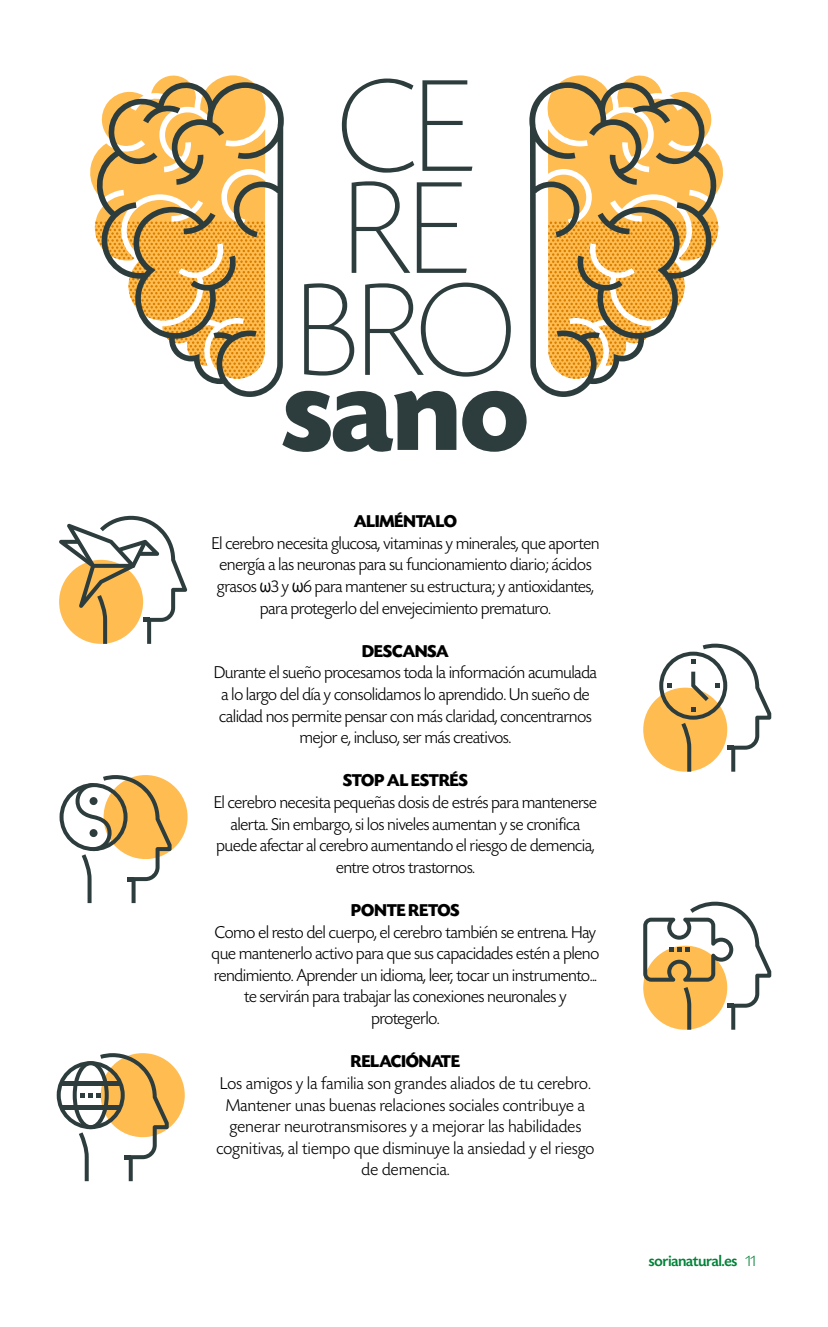
<style>
.page{position:relative;width:828px;height:1327px;background:#fff}
.page>*{position:absolute;margin:0;border:0;box-sizing:border-box;transform-origin:0 0}
.t1{font:200 138px/102px "Today SHOP";color:#2d3d3d;text-align:center}
.t2{font:700 122.8px "Today SHOP";color:#2d3d3d}
.t3{font:300 18px/21.6px "Today SHOP";color:#000;text-align:center}
.t4{font:300 18px/21.6px "Today SHOP";letter-spacing:.02em;color:#000;text-align:center}
.t5{font:700 18px "Today SHOP";color:#000}
.t6{font:500 16px "Today SHOP";color:#008237}
.s1{font-family:"Arial Narrow";font-weight:400}
.s2{font-weight:300}
</style>
<div class="page">
<svg style="left:59px;top:516px;width:128px;height:128px"></svg>
<div style="left:643px;top:687px;width:84px;height:84px;background:#ffbc51;border-radius:50%"></div>
<svg style="left:659px;top:643px;width:112px;height:128px"></svg>
<div style="left:104px;top:775px;width:84px;height:84px;background:#ffbc51;border-radius:50%"></div>
<svg style="left:60px;top:775px;width:112px;height:128px"></svg>
<div style="left:90px;top:797px;width:8px;height:8px;background:#2d3d3d;border-radius:50%"></div>
<div style="left:90px;top:829px;width:8px;height:8px;background:#2d3d3d;border-radius:50%"></div>
<svg style="left:643px;top:901px;width:128px;height:128px"></svg>
<div style="left:101px;top:1053px;width:84px;height:84px;background:#ffbc51;border-radius:50%"></div>
<svg style="left:57px;top:1053px;width:112px;height:128px"></svg>
<svg style="left:560px;top:75px;width:163px;height:156px"></svg>
<svg style="left:529px;top:82px;width:188px;height:315px"></svg>
<svg style="left:90px;top:75px;width:163px;height:154px"></svg>
<svg style="left:96px;top:82px;width:188px;height:315px"></svg>
<h1 class="t1" style="left:296px;top:82px;width:220px">CE<br>RE<br>BRO</h1>
<h2 class="t2" style="left:282px;top:347px;width:248px">sano</h2>
<p class="t5" style="left:354px;top:512px;width:104px">ALIMÉNTALO</p>
<p class="t3" style="left:212px;top:533px;width:389px">El cerebro necesita glucosa, vitaminas y minerales, que aporten energía a las neuronas para su funcionamiento diario; ácidos grasos <span class="s1">ω</span>3 y <span class="s1">ω</span>6 para mantener su estructura; y antioxidantes, para protegerlo del envejecimiento prematuro.</p>
<p class="t5" style="left:362px;top:642px;width:88px">DESCANSA</p>
<p class="t3" style="left:214px;top:662px;width:384px">Durante el sueño procesamos toda la información acumulada a lo largo del día y consolidamos lo aprendido. Un sueño de calidad nos permite pensar con más claridad, concentrarnos mejor e, incluso, ser más creativos.</p>
<p class="t5" style="left:343px;top:771px;width:126px">STOP AL ESTRÉS</p>
<p class="t3" style="left:214px;top:792px;width:384px">El cerebro necesita pequeñas dosis de estrés para mantenerse alerta. Sin embargo, si los niveles aumentan y se cronifica puede afectar al cerebro aumentando el riesgo de demencia, entre otros trastornos.</p>
<p class="t5" style="left:351px;top:901px;width:110px">PONTE RETOS</p>
<p class="t3" style="left:212px;top:921px;width:389px">Como el resto del cuerpo, el cerebro también se entrena. Hay que mantenerlo activo para que sus capacidades estén a pleno rendimiento. Aprender un idioma, leer, tocar un instrumento... te servirán para trabajar las conexiones neuronales y protegerlo.</p>
<p class="t5" style="left:351px;top:1052px;width:111px">RELACIÓNATE</p>
<p class="t4" style="left:216px;top:1073px;width:379px">Los amigos y la familia son grandes aliados de tu cerebro.<br>Mantener unas buenas relaciones sociales contribuye a generar neurotransmisores y a mejorar las habilidades cognitivas, al tiempo que disminuye la ansiedad y el riesgo de demencia.</p>
<p class="t6" style="left:649px;top:1252px;width:108px">sorianatural.es <span class="s2">11</span></p>
</div>
